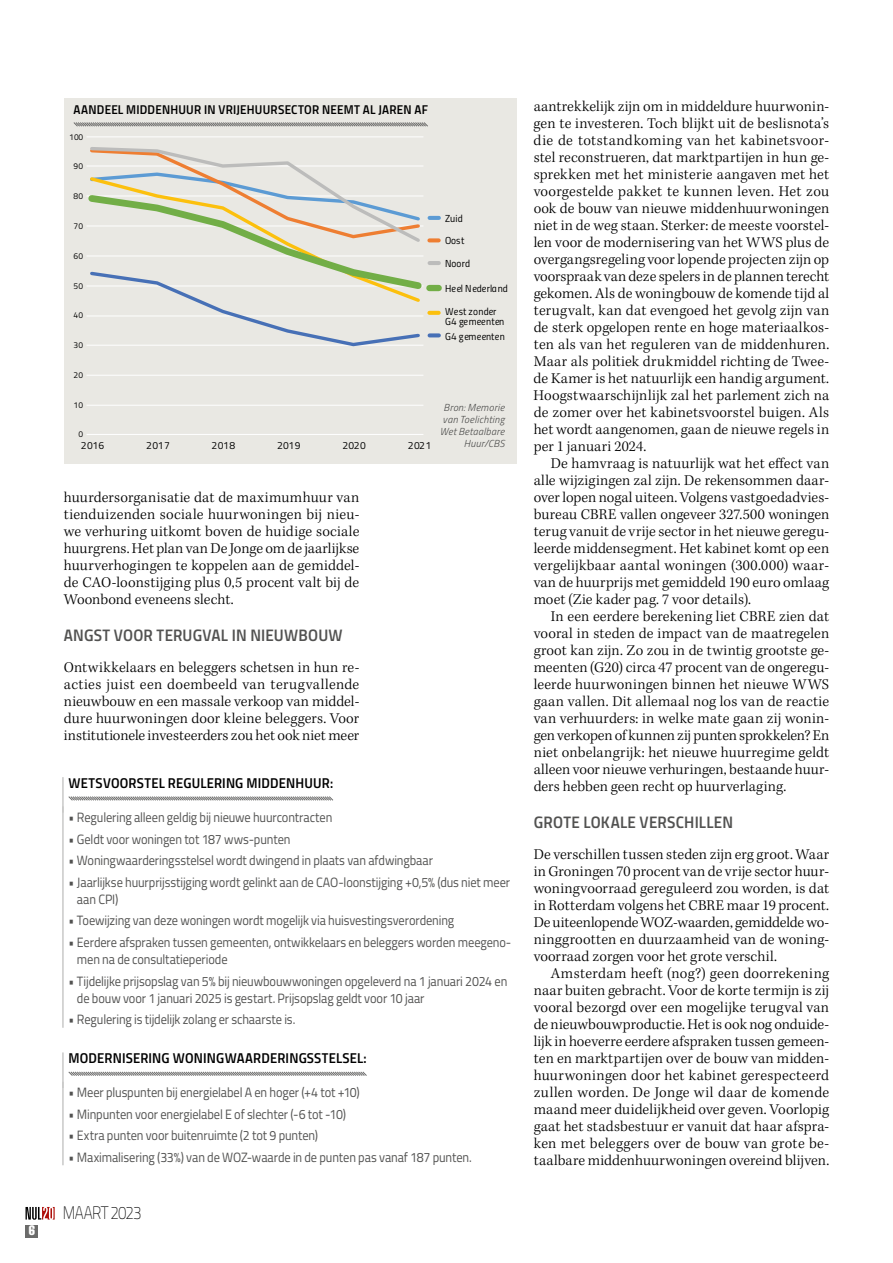
<style>
.page{position:relative;width:893px;height:1263px;background:#fff}
.page>*{position:absolute;margin:0;border:0;box-sizing:border-box;transform-origin:0 0}
.t1{font:100 18px "Titillium";letter-spacing:-.04em;color:#000;scale:.84 1}
.t2{font:16.65px "Titillium Semibold Upright";letter-spacing:.015em;color:#525251}
.t3{font:300 15.3px/17px "Kepler Std";color:#000;text-align:justify}
.t4{font:14.25px "Titillium Semibold Upright";letter-spacing:.01em;color:#000}
.t5{font:13.5px/17.2px "Titillium";letter-spacing:-.01em;color:#525251;scale:.92 1}
.t6{font:extra-condensed 13.5px "Helvetica";color:#fff}
.t7{font:12.75px "Titillium Semibold Upright";letter-spacing:.015em;color:#000}
.t8{font:10.35px "Titillium Regular Upright";letter-spacing:.04em;color:#000}
.t9{font:10.2px/10.4px "Titillium Regular Upright";letter-spacing:.015em;color:#000}
.t10{font:italic 300 10.2px/12px "Titillium";letter-spacing:.025em;color:#4a4a49;text-align:right}
.t11{font:8.4px "Titillium Regular Upright";letter-spacing:.04em;color:#000}
</style>
<div class="page">
<svg style="left:26px;top:1207px;width:29px;height:13px"></svg>
<div style="left:26px;top:1225px;width:12px;height:12px;background:#6b6b6a"></div>
<hr style="left:62px;top:777px;width:2px;height:36px;background:#c9c9c8">
<svg style="left:68px;top:796px;width:265px;height:5px"></svg>
<hr style="left:62px;top:806px;width:2px;height:222px;background:#c9c9c8">
<hr style="left:62px;top:1052px;width:2px;height:36px;background:#c9c9c8">
<svg style="left:68px;top:1071px;width:299px;height:5px"></svg>
<hr style="left:62px;top:1082px;width:2px;height:83px;background:#c9c9c8">
<div style="left:64px;top:98px;width:453px;height:365px;background:#e9e8e3"></div>
<hr style="left:87px;top:136px;width:336px;height:1px;background:#fff">
<hr style="left:87px;top:375px;width:336px;height:1px;background:#fff">
<hr style="left:87px;top:405px;width:336px;height:1px;background:#fff">
<hr style="left:87px;top:434px;width:336px;height:1px;background:#fff">
<svg style="left:87px;top:147px;width:352px;height:200px"></svg>
<div style="left:429px;top:285px;width:10px;height:6px;background:#72ae47"></div>
<svg style="left:73px;top:122px;width:355px;height:5px"></svg>
<p class="t6" style="left:29px;top:1221px;width:8px">6</p>
<p class="t7" style="left:74px;top:100px;width:356px">AANDEEL MIDDENHUUR IN VRIJEHUURSECTOR NEEMT AL JAREN AF</p>
<p class="t11" style="left:69px;top:131px;width:16px">100</p>
<p class="t11" style="left:73px;top:160px;width:11px">90</p>
<p class="t11" style="left:73px;top:190px;width:11px">80</p>
<p class="t11" style="left:73px;top:220px;width:11px">70</p>
<p class="t11" style="left:73px;top:250px;width:11px">60</p>
<p class="t11" style="left:73px;top:279px;width:11px">50</p>
<p class="t11" style="left:73px;top:309px;width:11px">40</p>
<p class="t11" style="left:73px;top:339px;width:11px">30</p>
<p class="t11" style="left:73px;top:369px;width:11px">20</p>
<p class="t11" style="left:73px;top:398px;width:11px">10</p>
<p class="t11" style="left:78px;top:428px;width:6px">0</p>
<p class="t8" style="left:81px;top:437px;width:25px">2016</p>
<p class="t8" style="left:146px;top:437px;width:25px">2017</p>
<p class="t8" style="left:212px;top:437px;width:25px">2018</p>
<p class="t8" style="left:277px;top:437px;width:25px">2019</p>
<p class="t8" style="left:342px;top:437px;width:25px">2020</p>
<p class="t8" style="left:408px;top:437px;width:25px">2021</p>
<p class="t9" style="left:445px;top:213px;width:19px">Zuid</p>
<p class="t9" style="left:445px;top:235px;width:21px">Oost</p>
<p class="t9" style="left:445px;top:258px;width:26px">Noord</p>
<p class="t9" style="left:445px;top:283px;width:64px">Heel Nederland</p>
<p class="t9" style="left:445px;top:306px;width:61px">West zonder<br>G4 gemeenten</p>
<p class="t9" style="left:445px;top:330px;width:61px">G4 gemeenten</p>
<p class="t10" style="left:440px;top:400px;width:66px">Bron: Memorie van Toelichting<br>Wet Betaalbare<br>Huur/CBS</p>
<p class="t3" style="left:64px;top:489px;width:297px">huurdersorganisatie dat de maximumhuur van tienduizenden sociale huurwoningen bij nieu&shy;we verhuring uitkomt boven de huidige sociale huurgrens. Het plan van De Jonge om de jaarlijkse huurverhogingen te koppelen aan de gemiddel&shy;de CAO-loonstijging plus 0,5 procent valt bij de Woonbond eveneens slecht.</p>
<p class="t2" style="left:64px;top:622px;width:280px">ANGST VOOR TERUGVAL IN NIEUWBOUW</p>
<p class="t3" style="left:64px;top:659px;width:297px">Ontwikkelaars en beleggers schetsen in hun re&shy;acties juist een doembeeld van terugvallende nieuwbouw en een massale verkoop van middel&shy;dure huurwoningen door kleine beleggers. Voor institutionele investeerders zou het ook niet meer</p>
<p class="t4" style="left:69px;top:772px;width:266px">WETSVOORSTEL REGULERING MIDDENHUUR:</p>
<p class="t5" style="left:68px;top:808px;width:288px">• Regulering alleen geldig bij nieuwe huurcontracten</p>
<p class="t5" style="left:68px;top:829px;width:243px">• Geldt voor woningen tot 187 wws-punten</p>
<p class="t5" style="left:68px;top:851px;width:398px">• Woningwaarderingsstelsel wordt dwingend in plaats van afdwingbaar</p>
<p class="t5" style="left:77px;top:873px;width:472px;text-indent:-9px">• Jaarlijkse huurprijsstijging wordt gelinkt aan de CAO-loonstijging +0,5% (dus niet meer aan CPI)</p>
<p class="t5" style="left:68px;top:911px;width:421px">• Toewijzing van deze woningen wordt mogelijk via huisvestingsverordening</p>
<p class="t5" style="left:77px;top:933px;width:474px;text-indent:-9px">• Eerdere afspraken tussen gemeenten, ontwikkelaars en beleggers worden meegeno&shy;men na de consultatieperiode</p>
<p class="t5" style="left:77px;top:972px;width:469px;text-indent:-9px">• Tijdelijke prijsopslag van 5% bij nieuwbouwwoningen opgeleverd na 1 januari 2024 en de bouw voor 1 januari 2025 is gestart. Prijsopslag geldt voor 10 jaar</p>
<p class="t5" style="left:68px;top:1010px;width:248px">• Regulering is tijdelijk zolang er schaarste is.</p>
<p class="t4" style="left:69px;top:1047px;width:300px">MODERNISERING WONINGWAARDERINGSSTELSEL:</p>
<p class="t5" style="left:68px;top:1083px;width:318px">• Meer pluspunten bij energielabel A en hoger (+4 tot +10)</p>
<p class="t5" style="left:68px;top:1105px;width:303px">• Minpunten voor energielabel E of slechter (-6 tot -10)</p>
<p class="t5" style="left:68px;top:1126px;width:273px">• Extra punten voor buitenruimte (2 tot 9 punten)</p>
<p class="t5" style="left:68px;top:1148px;width:440px">• Maximalisering (33%) van de WOZ-waarde in de punten pas vanaf 187 punten.</p>
<p class="t1" style="left:63px;top:1200px;width:95px">MAART 2023</p>
<p class="t3" style="left:534px;top:98px;width:297px">aantrekkelijk zijn om in middeldure huurwonin&shy;gen te investeren. Toch blijkt uit de beslisnota’s die de totstandkoming van het kabinetsvoor&shy;stel reconstrueren, dat marktpartijen in hun ge&shy;sprekken met het ministerie aangaven met het voorgestelde pakket te kunnen leven. Het zou ook de bouw van nieuwe middenhuurwoningen niet in de weg staan. Sterker: de meeste voorstel&shy;len voor de modernisering van het WWS plus de overgangsregeling voor lopende projecten zijn op voorspraak van deze spelers in de plannen terecht gekomen. Als de woningbouw de komende tijd al terugvalt, kan dat evengoed het gevolg zijn van de sterk opgelopen rente en hoge materiaalkos&shy;ten als van het reguleren van de middenhuren.<br>Maar als politiek drukmiddel richting de Twee&shy;de Kamer is het natuurlijk een handig argument.<br>Hoogstwaarschijnlijk zal het parlement zich na de zomer over het kabinetsvoorstel buigen. Als het wordt aangenomen, gaan de nieuwe regels in per 1 januari 2024.</p>
<p class="t3" style="left:534px;top:455px;width:297px;text-indent:17px">De hamvraag is natuurlijk wat het effect van alle wijzigingen zal zijn. De rekensommen daar&shy;over lopen nogal uiteen. Volgens vastgoedadvies&shy;bureau CBRE vallen ongeveer 327.500 woningen terug vanuit de vrije sector in het nieuwe geregu&shy;leerde middensegment. Het kabinet komt op een vergelijkbaar aantal woningen (300.000) waar&shy;van de huurprijs met gemiddeld 190 euro omlaag moet (Zie kader pag. 7 voor details).</p>
<p class="t3" style="left:534px;top:608px;width:297px;text-indent:17px">In een eerdere berekening liet CBRE zien dat vooral in steden de impact van de maatregelen groot kan zijn. Zo zou in de twintig grootste ge&shy;meenten (G20) circa 47 procent van de ongeregu&shy;leerde huurwoningen binnen het nieuwe WWS gaan vallen. Dit allemaal nog los van de reactie van verhuurders: in welke mate gaan zij wonin&shy;gen verkopen of kunnen zij punten sprokkelen? En niet onbelangrijk: het nieuwe huurregime geldt alleen voor nieuwe verhuringen, bestaande huur&shy;ders hebben geen recht op huurverlaging.</p>
<p class="t2" style="left:534px;top:809px;width:201px">GROTE LOKALE VERSCHILLEN</p>
<p class="t3" style="left:534px;top:846px;width:297px">De verschillen tussen steden zijn erg groot. Waar in Groningen 70 procent van de vrije sector huur&shy;woningvoorraad gereguleerd zou worden, is dat in Rotterdam volgens het CBRE maar 19 procent.<br>De uiteenlopende WOZ-waarden, gemiddelde wo&shy;ninggrootten en duurzaamheid van de woning&shy;voorraad zorgen voor het grote verschil.</p>
<p class="t3" style="left:534px;top:965px;width:297px;text-indent:17px">Amsterdam heeft (nog?) geen doorrekening naar buiten gebracht. Voor de korte termijn is zij vooral bezorgd over een mogelijke terugval van de nieuwbouwproductie. Het is ook nog onduide&shy;lijk in hoeverre eerdere afspraken tussen gemeen&shy;ten en marktpartijen over de bouw van midden&shy;huurwoningen door het kabinet gerespecteerd zullen worden. De Jonge wil daar de komende maand meer duidelijkheid over geven. Voorlopig gaat het stadsbestuur er vanuit dat haar afspra&shy;ken met beleggers over de bouw van grote be&shy;taalbare middenhuurwoningen overeind blijven.</p>
</div>
